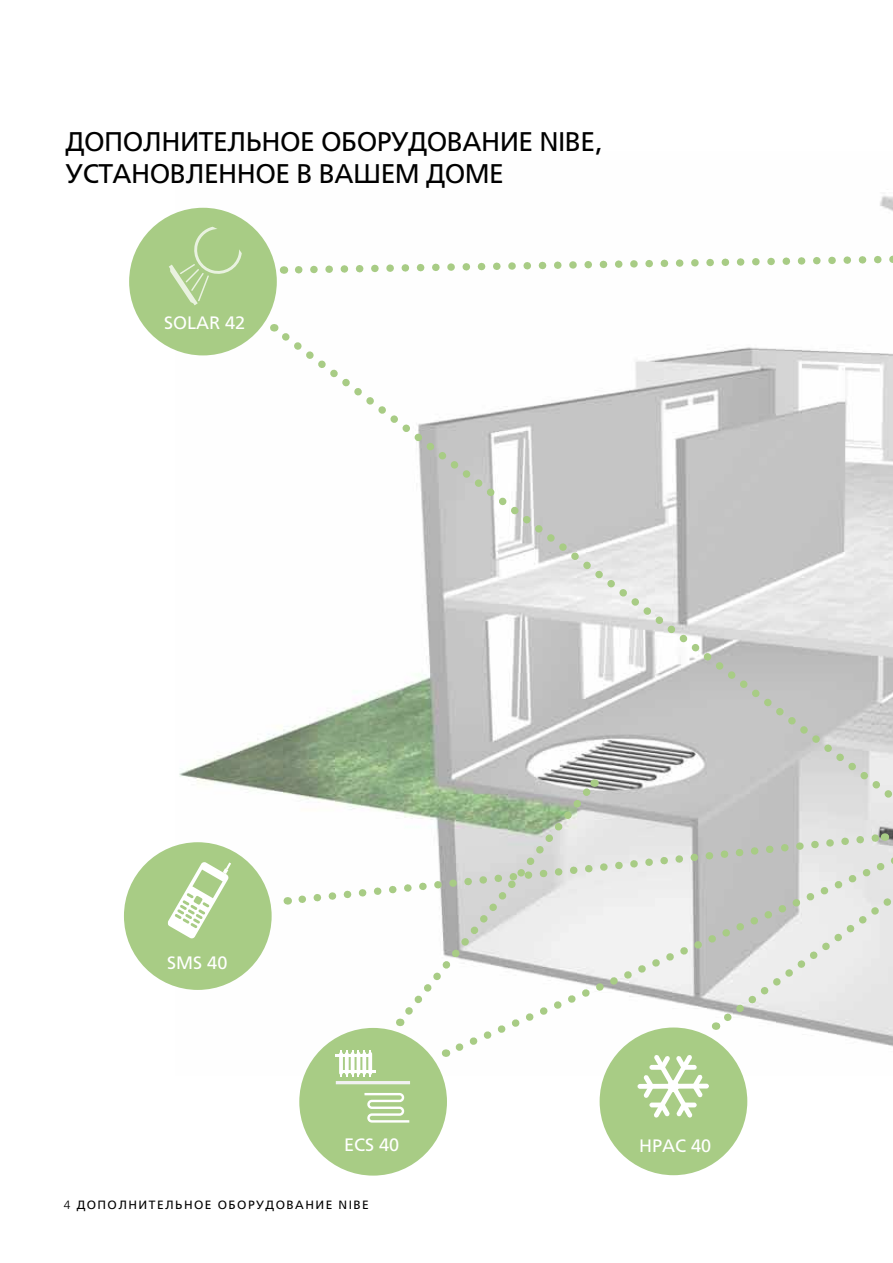
<style>
.page{position:relative;width:893px;height:1263px;background:#fff}
.page>*{position:absolute;margin:0;border:0;box-sizing:border-box;transform-origin:0 0}
.t1{font:27px "Frutiger LTCYR";letter-spacing:-.02em;color:#000}
.t2{font:18px "Frutiger LTCYR";color:#fff}
.t3{font:12px "Frutiger LTCYR";letter-spacing:.12em;color:#000}
.s1{font-family:"Frutiger CE";font-weight:300}
</style>
<div class="page">
<img style="left:176px;top:196px;width:717px;height:879px">
<svg style="left:275px;top:326px;width:618px;height:496px"></svg>
<svg style="left:291px;top:249px;width:602px;height:28px"></svg>
<svg style="left:450px;top:907px;width:443px;height:150px"></svg>
<svg style="left:398px;top:778px;width:202px;height:243px"></svg>
<svg style="left:294px;top:830px;width:591px;height:77px"></svg>
<svg style="left:715px;top:833px;width:178px;height:197px;background:#d9dad7"></svg>
<div style="left:600px;top:1027px;width:147px;height:148px;background:#a8cc85;border-radius:50%"></div>
<div style="left:129px;top:208px;width:148px;height:147px;background:#a8cc85;border-radius:50%"></div>
<div style="left:299px;top:1028px;width:148px;height:147px;background:#a8cc85;border-radius:50%"></div>
<div style="left:124px;top:842px;width:148px;height:148px;background:#a8cc85;border-radius:50%"></div>
<svg style="left:169px;top:227px;width:73px;height:78px"></svg>
<svg style="left:339px;top:1050px;width:33px;height:26px"></svg>
<hr style="left:340px;top:1050px;width:2px;height:26px;background:#fff">
<hr style="left:336px;top:1054px;width:34px;height:2px;background:#fff">
<hr style="left:341px;top:1070px;width:35px;height:3px;background:#fff">
<hr style="left:336px;top:1081px;width:74px;height:3px;background:#f1f1f2">
<svg style="left:364px;top:1093px;width:46px;height:30px"></svg>
<svg style="left:168px;top:862px;width:63px;height:77px"></svg>
<div style="left:637px;top:1084px;width:72px;height:5px;background:#fff;border-radius:2px"></div>
<svg style="left:643px;top:1055px;width:60px;height:62px"></svg>
<p class="t1" style="left:66px;top:127px;width:38px">ДОПОЛНИТЕЛЬНОЕ</p>
<p class="t1" style="left:321px;top:127px;width:19px">ОБОРУ</p>
<p class="t1" style="left:408px;top:127px;width:37px">ДОВАНИЕ</p>
<p class="t1" style="left:540px;top:127px;width:64px">NIBE,</p>
<p class="t1" style="left:66px;top:158px;width:19px">УСТАНОВЛЕННОЕ</p>
<p class="t1" style="left:296px;top:158px;width:169px">В ВАШЕМ ДОМЕ</p>
<p class="t2" style="left:164px;top:313px;width:83px">SOLAR 42</p>
<p class="t2" style="left:167px;top:953px;width:62px">SMS 40</p>
<p class="t2" style="left:344px;top:1135px;width:57px">ECS 40</p>
<p class="t2" style="left:639px;top:1136px;width:74px">HPAC 40</p>
<p class="t3" style="left:64px;top:1198px;width:307px"><span class="s1">4</span> Дополнительное оборудование NIBE</p>
</div>
